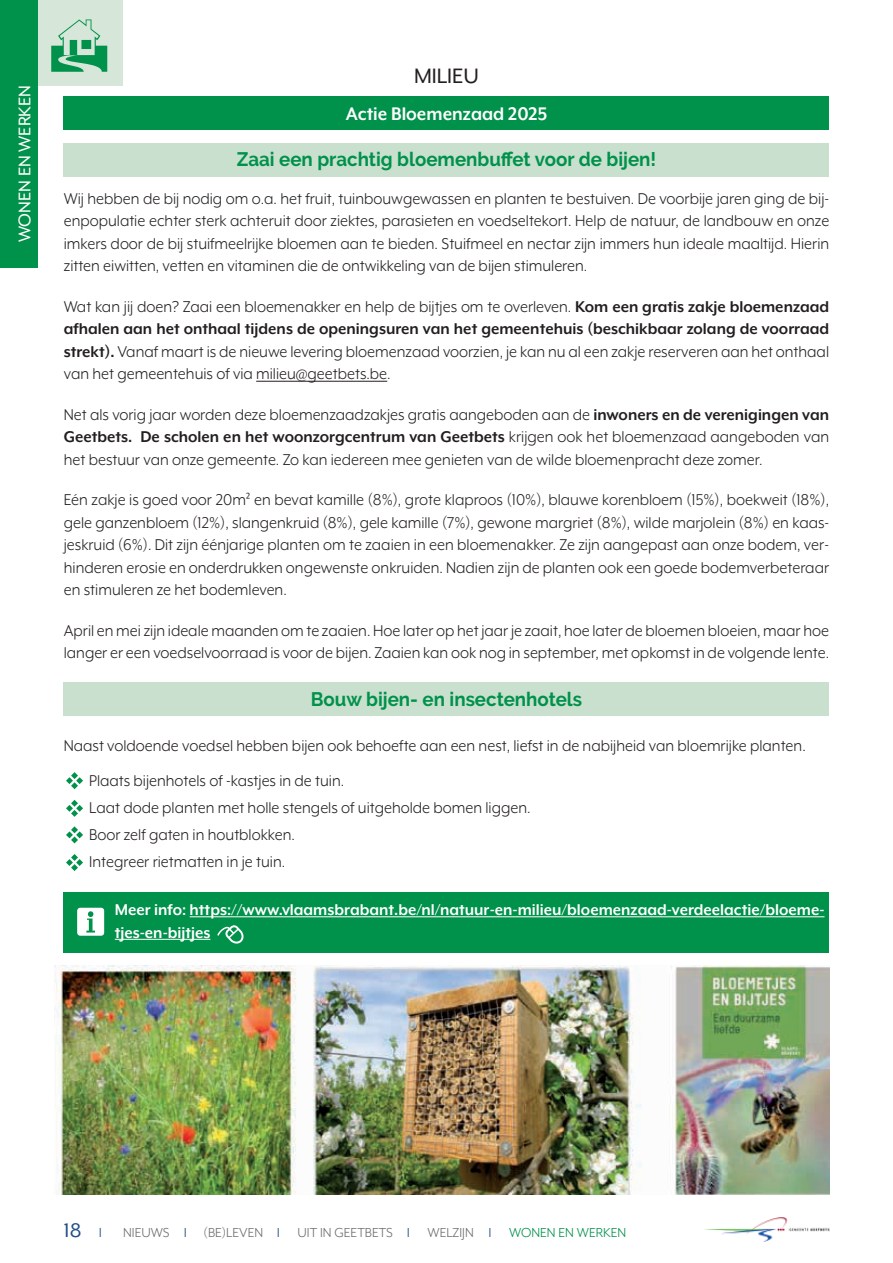
<style>
.page{position:relative;width:893px;height:1263px;background:#fff}
.page>*{position:absolute;margin:0;border:0;box-sizing:border-box;transform-origin:0 0}
.t1{font:24px "Mr Eaves XL Mod OT";color:#231f20}
.t2{font:22.5px "Mr Eaves XL Mod OT";color:#214d88}
.t3{font:700 21px "Mr Eaves XL Mod OT";color:#fff;scale:.94 1}
.t4{font:700 19.5px "Raleway";color:#00914a;scale:.96 1}
.t5{font:19.5px "Mr Eaves XL Mod OT";color:#fff}
.t6{font:18px/22.5px "Mr Eaves XL Mod OT";color:#231f20;text-align:justify;scale:.96 1}
.t7{font:700 18px/22.5px "Mr Eaves XL Mod OT";color:#fff;scale:.96 1}
.t8{font:15px "Mr Eaves XL Mod OT";color:#6c6d70}
.s1{font-weight:700}
.s2{color:#214d88}
.s3{color:#00914a}
</style>
<div class="page">
<img style="left:704px;top:1217px;width:126px;height:25px">
<div style="left:31px;top:0;width:91px;height:85px;background:#d6e6d9"></div>
<div style="left:0;top:0;width:38px;height:268px;background:#00914a"></div>
<svg style="left:51px;top:19px;width:56px;height:53px"></svg>
<div style="left:64px;top:96px;width:765px;height:34px;background:#00914a"></div>
<div style="left:64px;top:892px;width:765px;height:61px;background:#00914a"></div>
<div style="left:64px;top:143px;width:765px;height:34px;background:#c9e0cf"></div>
<div style="left:64px;top:682px;width:765px;height:33px;background:#c9e0cf"></div>
<svg style="left:217px;top:925px;width:27px;height:19px"></svg>
<hr style="left:256px;top:381px;width:131px;height:1px;background:#231f20">
<hr style="left:190px;top:916px;width:634px;height:1px;background:#fff">
<hr style="left:115px;top:939px;width:95px;height:1px;background:#fff">
<svg style="left:66px;top:772px;width:17px;height:17px"></svg>
<svg style="left:66px;top:800px;width:17px;height:17px"></svg>
<svg style="left:66px;top:826px;width:17px;height:17px"></svg>
<svg style="left:66px;top:854px;width:17px;height:17px"></svg>
<svg style="left:77px;top:908px;width:27px;height:28px"></svg>
<img style="left:54px;top:966px;width:775px;height:229px">
<p class="t5" style="left:14px;top:242px;width:159px;rotate:-90deg">WONEN EN WERKEN</p>
<h1 class="t1" style="left:414px;top:62px;width:66px">MILIEU</h1>
<p class="t3" style="left:346px;top:102px;width:216px">Actie Bloemenzaad 2025</p>
<p class="t4" style="left:237px;top:148px;width:439px">Zaai een prachtig bloemenbuffet voor de bijen!</p>
<p class="t6" style="left:64px;top:187px;width:799px">Wij hebben de bij nodig om o.a. het fruit, tuinbouwgewassen en planten te bestuiven. De voorbije jaren ging de bij&shy;enpopulatie echter sterk achteruit door ziektes, parasieten en voedseltekort. Help de natuur, de landbouw en onze imkers door de bij stuifmeelrijke bloemen aan te bieden. Stuifmeel en nectar zijn immers hun ideale maaltijd. Hierin zitten eiwitten, vetten en vitaminen die de ontwikkeling van de bijen stimuleren.</p>
<p class="t6" style="left:64px;top:295px;width:799px">Wat kan jij doen? Zaai een bloemenakker en help de bijtjes om te overleven. <span class="s1">Kom een gratis zakje bloemenzaad afhalen aan het onthaal tijdens de openingsuren van het gemeentehuis (beschikbaar zolang de voorraad strekt).</span> Vanaf maart is de nieuwe levering bloemenzaad voorzien, je kan nu al een zakje reserveren aan het onthaal van het gemeentehuis of via milieu@geetbets.be.</p>
<p class="t6" style="left:64px;top:403px;width:799px">Net als vorig jaar worden deze bloemenzaadzakjes gratis aangeboden aan de <span class="s1">inwoners en de verenigingen van Geetbets. De scholen en het woonzorgcentrum van Geetbets</span> krijgen ook het bloemenzaad aangeboden van het bestuur van onze gemeente. Zo kan iedereen mee genieten van de wilde bloemenpracht deze zomer.</p>
<p class="t6" style="left:64px;top:489px;width:799px">Eén zakje is goed voor 20m² en bevat kamille (8%), grote klaproos (10%), blauwe korenbloem (15%), boekweit (18%), gele ganzenbloem (12%), slangenkruid (8%), gele kamille (7%), gewone margriet (8%), wilde marjolein (8%) en kaas&shy;jeskruid (6%). Dit zijn éénjarige planten om te zaaien in een bloemenakker. Ze zijn aangepast aan onze bodem, ver&shy;hinderen erosie en onderdrukken ongewenste onkruiden. Nadien zijn de planten ook een goede bodemverbeteraar en stimuleren ze het bodemleven.</p>
<p class="t6" style="left:64px;top:619px;width:799px">April en mei zijn ideale maanden om te zaaien. Hoe later op het jaar je zaait, hoe later de bloemen bloeien, maar hoe langer er een voedselvoorraad is voor de bijen. Zaaien kan ook nog in september, met opkomst in de volgende lente.</p>
<p class="t4" style="left:311px;top:688px;width:284px">Bouw bijen- en insectenhotels</p>
<p class="t6" style="left:89px;top:729px;width:748px;line-height:34.5px;text-indent:-26px">Naast voldoende voedsel hebben bijen ook behoefte aan een nest, liefst in de nabijheid van bloemrijke planten.<br>Plaats bijenhotels of -kastjes in de tuin.</p>
<p class="t6" style="left:89px;top:794px;width:461px;line-height:27px;text-align:left">Laat dode planten met holle stengels of uitgeholde bomen liggen.<br>Boor zelf gaten in houtblokken.<br>Integreer rietmatten in je tuin.</p>
<p class="t7" style="left:115px;top:898px;width:741px">Meer info: https://www.vlaamsbrabant.be/nl/natuur-en-milieu/bloemenzaad-verdeelactie/bloeme&shy;tjes-en-bijtjes</p>
<p class="t2" style="left:64px;top:1217px;width:19px">18</p>
<p class="t8" style="left:123px;top:1224px;width:505px">NIEUWS <span class="s2">❘</span> (BE)LEVEN <span class="s2">❘</span> UIT IN GEETBETS <span class="s2">❘</span> WELZIJN <span class="s2">❘</span> <span class="s3">WONEN EN WERKEN</span></p>
</div>
